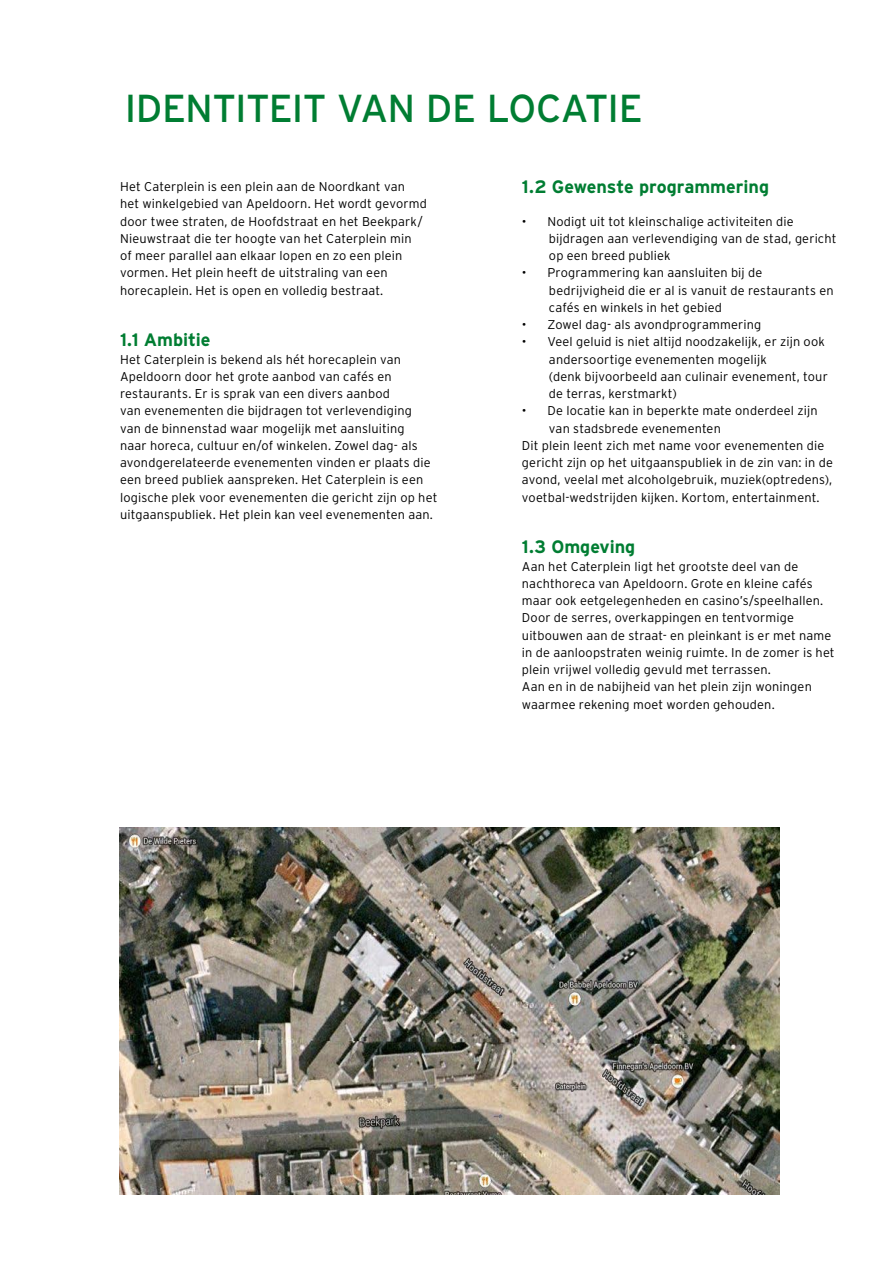
<style>
.page{position:relative;width:893px;height:1263px;background:#fff}
.page>*{position:absolute;margin:0;border:0;box-sizing:border-box;transform-origin:0 0}
._01_Kop{font:39px "Interstate";letter-spacing:-.02em;color:#007d32}
._03_Tussenkop{font:700 18px "Interstate";letter-spacing:-.005em;color:#007d32}
._04_Bodytekst{font:700 18px "Interstate";color:#007d32}
._04_Bodytekst-2{font:300 12.75px/17.2px "Interstate";letter-spacing:.01em;color:#000}
</style>
<div class="page">
<img style="left:119px;top:827px;width:661px;height:368px">
<p class="_01_Kop" style="left:125px;top:85px;width:520px">IDENTITEIT VAN DE LOCATIE</p>
<p class="_04_Bodytekst-2" style="left:120px;top:178px;width:308px">Het Caterplein is een plein aan de Noordkant van het winkelgebied van Apeldoorn. Het wordt gevormd door twee straten, de Hoofdstraat en het Beekpark/ Nieuwstraat die ter hoogte van het Caterplein min<br>of meer parallel aan elkaar lopen en zo een plein vormen. Het plein heeft de uitstraling van een horecaplein. Het is open en volledig bestraat.</p>
<p class="_03_Tussenkop" style="left:120px;top:329px;width:92px">1.1 Ambitie</p>
<p class="_04_Bodytekst-2" style="left:120px;top:350px;width:319px">Het Caterplein is bekend als hét horecaplein van Apeldoorn door het grote aanbod van cafés en restaurants. Er is sprak van een divers aanbod<br>van evenementen die bijdragen tot verlevendiging<br>van de binnenstad waar mogelijk met aansluiting<br>naar horeca, cultuur en/of winkelen. Zowel dag- als avondgerelateerde evenementen vinden er plaats die een breed publiek aanspreken. Het Caterplein is een logische plek voor evenementen die gericht zijn op het uitgaanspubliek. Het plein kan veel evenementen aan.</p>
<p class="_03_Tussenkop" style="left:522px;top:176px;width:249px">1.2 Gewenste programmering</p>
<p class="_04_Bodytekst-2" style="left:549px;top:212px;width:289px;text-indent:-27px">• Nodigt uit tot kleinschalige activiteiten die bijdragen aan verlevendiging van de stad, gericht op een breed publiek</p>
<p class="_04_Bodytekst-2" style="left:549px;top:264px;width:286px;text-indent:-27px">• Programmering kan aansluiten bij de bedrijvigheid die er al is vanuit de restaurants en cafés en winkels in het gebied</p>
<p class="_04_Bodytekst-2" style="left:522px;top:316px;width:241px">• Zowel dag- als avondprogrammering</p>
<p class="_04_Bodytekst-2" style="left:549px;top:333px;width:280px;text-indent:-27px">• Veel geluid is niet altijd noodzakelijk, er zijn ook andersoortige evenementen mogelijk<br>(denk bijvoorbeeld aan culinair evenement, tour de terras, kerstmarkt)</p>
<p class="_04_Bodytekst-2" style="left:549px;top:402px;width:270px;text-indent:-27px">• De locatie kan in beperkte mate onderdeel zijn van stadsbrede evenementen</p>
<p class="_04_Bodytekst-2" style="left:522px;top:437px;width:312px">Dit plein leent zich met name voor evenementen die gericht zijn op het uitgaanspubliek in de zin van: in de avond, veelal met alcoholgebruik, muziek(optredens), voetbal-wedstrijden kijken. Kortom, entertainment.</p>
<p class="_04_Bodytekst" style="left:522px;top:536px;width:115px">1.3 Omgeving</p>
<p class="_04_Bodytekst-2" style="left:522px;top:557px;width:314px">Aan het Caterplein ligt het grootste deel van de nachthoreca van Apeldoorn. Grote en kleine cafés maar ook eetgelegenheden en casino’s/speelhallen.<br>Door de serres, overkappingen en tentvormige uitbouwen aan de straat- en pleinkant is er met name in de aanloopstraten weinig ruimte. In de zomer is het plein vrijwel volledig gevuld met terrassen.<br>Aan en in de nabijheid van het plein zijn woningen waarmee rekening moet worden gehouden.</p>
</div>
